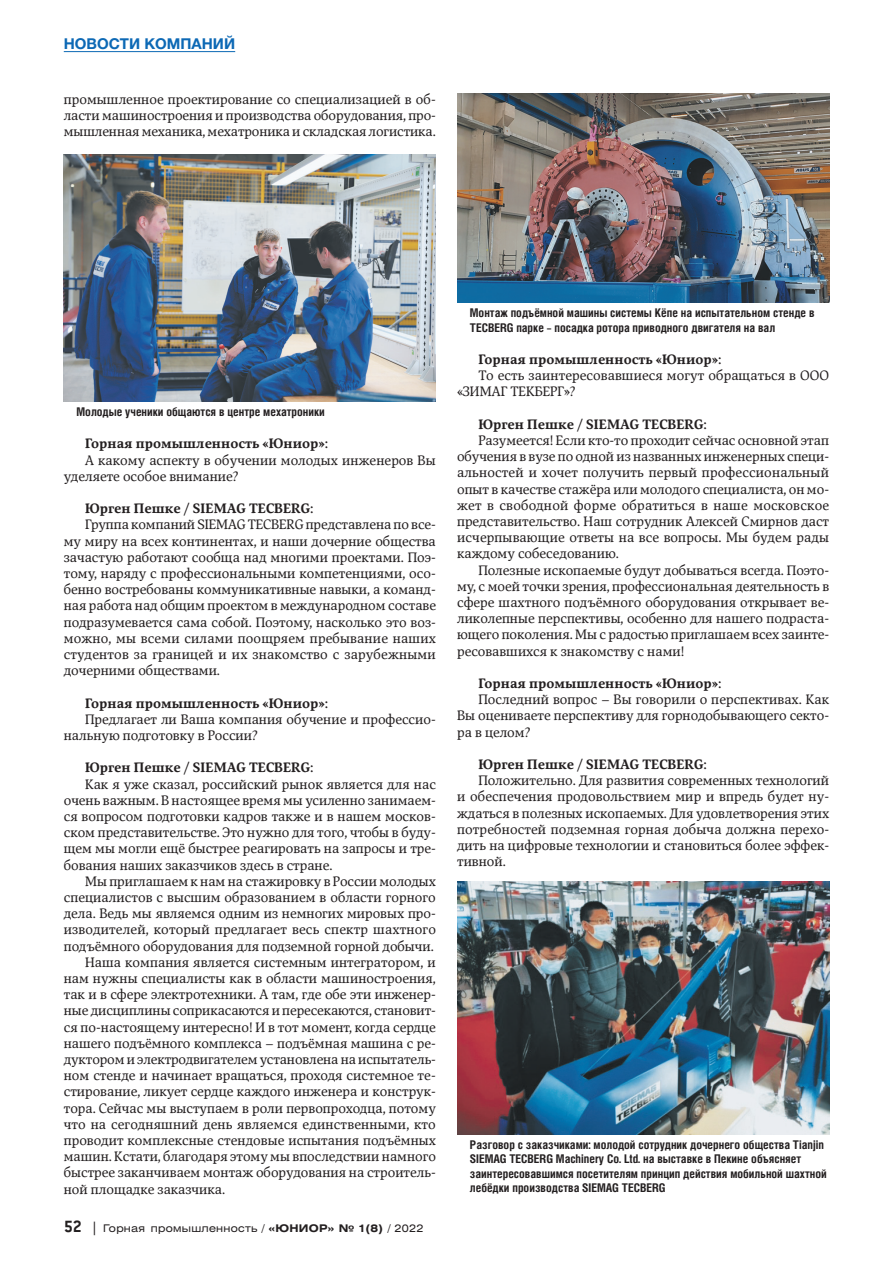
<style>
.page{position:relative;width:893px;height:1263px;background:#fff}
.page>*{position:absolute;margin:0;border:0;box-sizing:border-box;transform-origin:0 0}
.t1{font:700 15px "Helvetica Neue Cyr";color:#0d69b5}
.t2{font:13.5px/16.2px "Mirandolina";color:#231f20;text-align:justify}
.t3{font:700 13.5px "Mirandolina";color:#231f20}
.Рисунок{font:700 12px/14.4px "Helios Cond";color:#231f20}
.t4{font:10.5px "Helios Ext";letter-spacing:.025em;color:#231f20}
.s1{font-family:"Conduit ITC";font-weight:700;font-size:18px}
.s2{font-size:13.5px}
.s3{font-weight:700}
</style>
<div class="page">
<hr style="left:64px;top:51px;width:171px;height:1px;background:#0d69b5">
<img style="left:64px;top:155px;width:372px;height:247px">
<img style="left:457px;top:94px;width:372px;height:209px">
<img style="left:457px;top:881px;width:372px;height:253px">
<p class="t1" style="left:64px;top:35px;width:173px">НОВОСТИ КОМПАНИЙ</p>
<p class="t2" style="left:64px;top:92px;width:374px">промышленное проектирование со специализацией в об&shy;ласти машиностроения и производства оборудования, про&shy;мышленная механика, мехатроника и складская логистика.</p>
<p class="Рисунок" style="left:77px;top:404px;width:250px">Молодые ученики общаются в центре мехатроники</p>
<p class="t3" style="left:85px;top:435px;width:244px">Горная промышленность «Юниор»:</p>
<p class="t2" style="left:64px;top:452px;width:373px;text-indent:21px">А какому аспекту в обучении молодых инженеров Вы уделяете особое внимание?</p>
<p class="t3" style="left:85px;top:500px;width:230px">Юрген Пешке / SIEMAG TECBERG:</p>
<p class="t2" style="left:64px;top:517px;width:374px;text-indent:21px">Группа компаний SIEMAG TECBERG представлена по все&shy;му миру на всех континентах, и наши дочерние общества зачастую работают сообща над многими проектами. Поэ&shy;тому, наряду с профессиональными компетенциями, осо&shy;бенно востребованы коммуникативные навыки, а команд&shy;ная работа над общим проектом в международном составе подразумевается сама собой. Поэтому, насколько это воз&shy;можно, мы всеми силами поощряем пребывание наших студентов за границей и их знакомство с зарубежными дочерними обществами.</p>
<p class="t3" style="left:85px;top:694px;width:244px">Горная промышленность «Юниор»:</p>
<p class="t2" style="left:64px;top:711px;width:374px;text-indent:21px">Предлагает ли Ваша компания обучение и профессио&shy;нальную подготовку в России?</p>
<p class="t3" style="left:85px;top:759px;width:230px">Юрген Пешке / SIEMAG TECBERG:</p>
<p class="t2" style="left:64px;top:776px;width:374px;text-indent:21px">Как я уже сказал, российский рынок является для нас очень важным. В настоящее время мы усиленно занимаем&shy;ся вопросом подготовки кадров также и в нашем москов&shy;ском представительстве. Это нужно для того, чтобы в буду&shy;щем мы могли ещё быстрее реагировать на запросы и тре&shy;бования наших заказчиков здесь в стране.</p>
<p class="t2" style="left:64px;top:873px;width:374px;text-indent:21px">Мы приглашаем к нам на стажировку в России молодых специалистов с высшим образованием в области горного дела. Ведь мы являемся одним из немногих мировых про&shy;изводителей, который предлагает весь спектр шахтного подъёмного оборудования для подземной горной добычи.</p>
<p class="t2" style="left:64px;top:954px;width:374px;text-indent:21px">Наша компания является системным интегратором, и нам нужны специалисты как в области машиностроения, так и в сфере электротехники. А там, где обе эти инженер&shy;ные дисциплины соприкасаются и пересекаются, становит&shy;ся по-настоящему интересно! И в тот момент, когда сердце нашего подъёмного комплекса – подъёмная машина с ре&shy;дуктором и электродвигателем установлена на испытатель&shy;ном стенде и начинает вращаться, проходя системное те&shy;стирование, ликует сердце каждого инженера и конструк&shy;тора. Сейчас мы выступаем в роли первопроходца, потому что на сегодняшний день являемся единственными, кто проводит комплексные стендовые испытания подъёмных машин. Кстати, благодаря этому мы впоследствии намного быстрее заканчиваем монтаж оборудования на строитель&shy;ной площадке заказчика.</p>
<p class="t4" style="left:64px;top:1221px;width:361px"><span class="s1">52</span> <span class="s2">|</span> Горная промышленность / <span class="s3">«ЮНИОР» № 1(8)</span> / 2022</p>
<p class="Рисунок" style="left:470px;top:305px;width:346px">Монтаж подъёмной машины системы Кёпе на испытательном стенде в<br>TECBERG парке – посадка ротора приводного двигателя на вал</p>
<p class="t3" style="left:478px;top:351px;width:244px">Горная промышленность «Юниор»:</p>
<p class="t2" style="left:457px;top:368px;width:374px;text-indent:21px">То есть заинтересовавшиеся могут обращаться в ООО «ЗИМАГ ТЕКБЕРГ»?</p>
<p class="t3" style="left:478px;top:416px;width:230px">Юрген Пешке / SIEMAG TECBERG:</p>
<p class="t2" style="left:457px;top:432px;width:374px;text-indent:21px">Разумеется! Если кто-то проходит сейчас основной этап обучения в вузе по одной из названных инженерных специ&shy;альностей и хочет получить первый профессиональный опыт в качестве стажёра или молодого специалиста, он мо&shy;жет в свободной форме обратиться в наше московское представительство. Наш сотрудник Алексей Смирнов даст исчерпывающие ответы на все вопросы. Мы будем рады каждому собеседованию.</p>
<p class="t2" style="left:457px;top:562px;width:374px;text-indent:21px">Полезные ископаемые будут добываться всегда. Поэто&shy;му, с моей точки зрения, профессиональная деятельность в сфере шахтного подъёмного оборудования открывает ве&shy;ликолепные перспективы, особенно для нашего подраста&shy;ющего поколения. Мы с радостью приглашаем всех заинте&shy;ресовавшихся к знакомству с нами!</p>
<p class="t3" style="left:478px;top:675px;width:244px">Горная промышленность «Юниор»:</p>
<p class="t2" style="left:457px;top:692px;width:374px;text-indent:21px">Последний вопрос – Вы говорили о перспективах. Как Вы оцениваете перспективу для горнодобывающего секто&shy;ра в целом?</p>
<p class="t3" style="left:478px;top:756px;width:230px">Юрген Пешке / SIEMAG TECBERG:</p>
<p class="t2" style="left:457px;top:773px;width:374px;text-indent:21px">Положительно. Для развития современных технологий и обеспечения продовольствием мир и впредь будет ну&shy;ждаться в полезных ископаемых. Для удовлетворения этих потребностей подземная горная добыча должна перехо&shy;дить на цифровые технологии и становиться более эффек&shy;тивной.</p>
<p class="Рисунок" style="left:470px;top:1137px;width:359px">Разговор с заказчиками: молодой сотрудник дочернего общества Tianjin SIEMAG TECBERG Machinery Co. Ltd. на выставке в Пекине объясняет заинтересовавшимся посетителям принцип действия мобильной шахтной лебёдки производства SIEMAG TECBERG</p>
</div>
